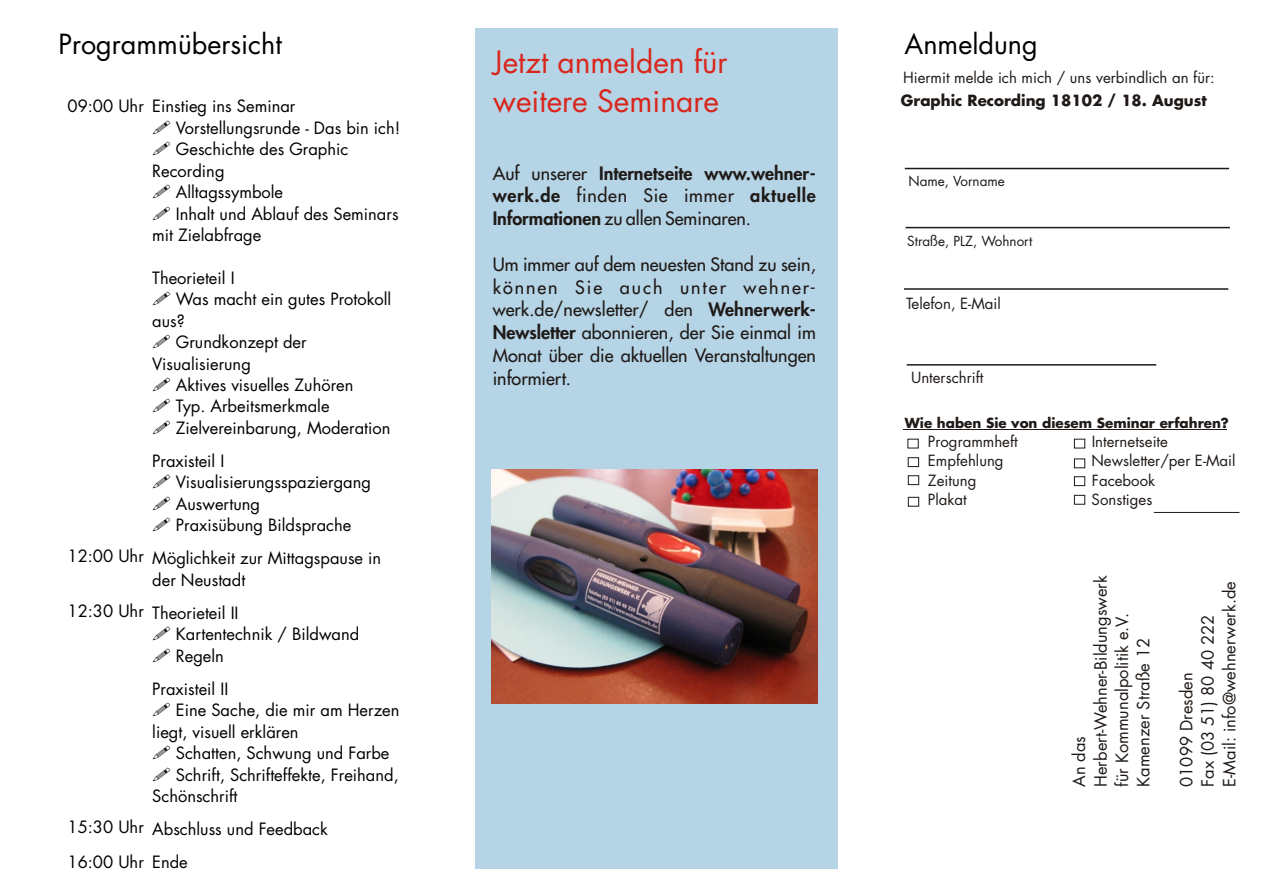
<style>
.page{position:relative;width:1263px;height:894px;background:#fff}
.page>*{position:absolute;margin:0;border:0;box-sizing:border-box;transform-origin:0 0}
.t1{font:30px/39px "Futura";color:#d9261c}
.t2{font:27px "Futura";color:#000}
.t3{font:500 18px/22.8px "Futura";color:#1f1a17;text-align:justify}
.t4{font:500 18px/22.8px "Futura";color:#1f1a17;text-align:justify}
.t5{font:16.5px/21.5px "Futura";color:#000}
.t6{font:16.5px/21.5px "Futura";color:#1f1a17}
.t7{font:15px "Futura";color:#1f1a17}
.t8{font:700 15px "Futura";color:#1f1a17}
.t9{font:700 13.5px "Futura";color:#1f1a17}
.t10{font:13.5px "Futura";color:#1f1a17}
.s1{font-style:inherit}
</style>
<div class="page">
<hr style="left:904px;top:288px;width:324px;height:2px;background:#1f1a17">
<hr style="left:906px;top:227px;width:324px;height:1px;background:#1f1a17">
<hr style="left:907px;top:364px;width:249px;height:2px;background:#1f1a17">
<hr style="left:905px;top:168px;width:324px;height:1px;background:#1f1a17">
<hr style="left:1154px;top:512px;width:86px;height:1px;background:#1f1a17">
<hr style="left:903px;top:430px;width:324px;height:1px;background:#1f1a17">
<div style="left:1074px;top:477px;width:11px;height:9px;border:1px solid #1f1a17"></div>
<div style="left:1074px;top:459px;width:11px;height:9px;border:1px solid #1f1a17"></div>
<div style="left:1074px;top:439px;width:11px;height:9px;border:1px solid #1f1a17"></div>
<div style="left:908px;top:476px;width:11px;height:9px;border:1px solid #1f1a17"></div>
<div style="left:908px;top:458px;width:11px;height:9px;border:1px solid #1f1a17"></div>
<div style="left:908px;top:497px;width:11px;height:9px;border:1px solid #1f1a17"></div>
<div style="left:1074px;top:495px;width:11px;height:9px;border:1px solid #1f1a17"></div>
<div style="left:475px;top:28px;width:363px;height:841px;background:#b5d4e6"></div>
<img style="left:491px;top:470px;width:326px;height:233px">
<h2 class="t2" style="left:58px;top:27px;width:225px">Programmübersicht</h2>
<p class="t5" style="left:152px;top:96px;width:145px">Einstieg ins Seminar</p>
<p class="t5" style="left:176px;top:117px;width:226px">Vorstellungsrunde - Das bin ich!</p>
<p class="t5" style="left:176px;top:139px;width:174px">Geschichte des Graphic</p>
<p class="t5" style="left:152px;top:160px;width:74px">Recording</p>
<p class="t5" style="left:176px;top:181px;width:109px">Alltagssymbole</p>
<p class="t5" style="left:176px;top:203px;width:224px">Inhalt und Ablauf des Seminars</p>
<p class="t5" style="left:152px;top:224px;width:111px">mit Zielabfrage</p>
<p class="t5" style="left:152px;top:267px;width:84px">Theorieteil I</p>
<p class="t5" style="left:176px;top:289px;width:217px">Was macht ein gutes Protokoll</p>
<p class="t5" style="left:152px;top:310px;width:34px">aus?</p>
<p class="t5" style="left:176px;top:332px;width:132px">Grundkonzept der</p>
<p class="t5" style="left:152px;top:353px;width:100px">Visualisierung</p>
<p class="t5" style="left:176px;top:374px;width:179px">Aktives visuelles Zuhören</p>
<p class="t5" style="left:176px;top:396px;width:155px">Typ. Arbeitsmerkmale</p>
<p class="t5" style="left:176px;top:417px;width:216px">Zielvereinbarung, Moderation</p>
<p class="t5" style="left:176px;top:450px;width:197px;text-indent:-24px">Praxisteil I<br>Visualisierungsspaziergang<br>Auswertung<br>Praxisübung Bildsprache</p>
<p class="t5" style="left:152px;top:548px;width:231px">Möglichkeit zur Mittagspause in der Neustadt</p>
<p class="t5" style="left:176px;top:602px;width:185px;text-indent:-24px">Theorieteil II<br>Kartentechnik / Bildwand<br>Regeln</p>
<p class="t5" style="left:152px;top:678px;width:78px">Praxisteil II</p>
<p class="t5" style="left:176px;top:700px;width:225px">Eine Sache, die mir am Herzen</p>
<p class="t5" style="left:152px;top:721px;width:148px">liegt, visuell erklären</p>
<p class="t5" style="left:176px;top:743px;width:215px">Schatten, Schwung und Farbe</p>
<p class="t5" style="left:176px;top:764px;width:224px">Schrift, Schrifteffekte, Freihand,</p>
<p class="t5" style="left:152px;top:785px;width:87px">Schönschrift</p>
<p class="t5" style="left:152px;top:813px;width:177px;line-height:33.2px">Abschluss und Feedback<br>Ende</p>
<p class="t5" style="left:68px;top:96px;width:78px">09:00 Uhr</p>
<p class="t5" style="left:68px;top:546px;width:78px">12:00 Uhr</p>
<p class="t5" style="left:68px;top:600px;width:78px">12:30 Uhr</p>
<p class="t5" style="left:68px;top:810px;width:78px;line-height:35.1px">15:30 Uhr<br>16:00 Uhr</p>
<h1 class="t1" style="left:493px;top:43px;width:236px">Jetzt anmelden für weitere Seminare</h1>
<p class="t4" style="left:493px;top:162px;width:325px"><span class="s1">Auf unserer</span> Internetseite www.wehner&shy;werk.de <span class="s1">finden Sie immer</span> aktuelle Informationen <span class="s1">zu allen Seminaren.</span></p>
<p class="t3" style="left:493px;top:253px;width:325px">Um immer auf dem neuesten Stand zu sein, können Sie auch unter wehner&shy;werk.de/newsletter/ den <span class="s1">Wehnerwerk-Newsletter</span> abonnieren, der Sie einmal im Monat über die aktuellen Veranstaltungen informiert.</p>
<h2 class="t2" style="left:905px;top:27px;width:135px">Anmeldung</h2>
<p class="t7" style="left:903px;top:68px;width:313px">Hiermit melde ich mich / uns verbindlich an für:</p>
<p class="t8" style="left:901px;top:91px;width:308px">Graphic Recording 18102 / 18. August</p>
<p class="t10" style="left:908px;top:172px;width:98px">Name, Vorname</p>
<p class="t10" style="left:907px;top:232px;width:127px">Straße, PLZ, Wohnort</p>
<p class="t7" style="left:906px;top:294px;width:96px">Telefon, E-Mail</p>
<p class="t7" style="left:911px;top:368px;width:74px">Unterschrift</p>
<p class="t9" style="left:905px;top:414px;width:326px">Wie haben Sie von diesem Seminar erfahren?</p>
<p class="t7" style="left:928px;top:432px;width:91px">Programmheft</p>
<p class="t7" style="left:1092px;top:432px;width:78px">Internetseite</p>
<p class="t7" style="left:928px;top:451px;width:77px">Empfehlung</p>
<p class="t7" style="left:1091px;top:451px;width:146px">Newsletter/per E-Mail</p>
<p class="t7" style="left:928px;top:471px;width:50px">Zeitung</p>
<p class="t7" style="left:1092px;top:471px;width:65px">Facebook</p>
<p class="t7" style="left:928px;top:490px;width:40px">Plakat</p>
<p class="t7" style="left:1092px;top:490px;width:62px">Sonstiges</p>
<p class="t6" style="left:1069px;top:787px;width:213px;rotate:-90deg">An das<br>Herbert-Wehner-Bildungswerk für Kommunalpolitik e.V.<br>Kamenzer Straße 12</p>
<p class="t6" style="left:1176px;top:787px;width:207px;rotate:-90deg">01099 Dresden<br>Fax (03 51) 80 40 222<br>E-Mail: info@wehnerwerk.de</p>
</div>
